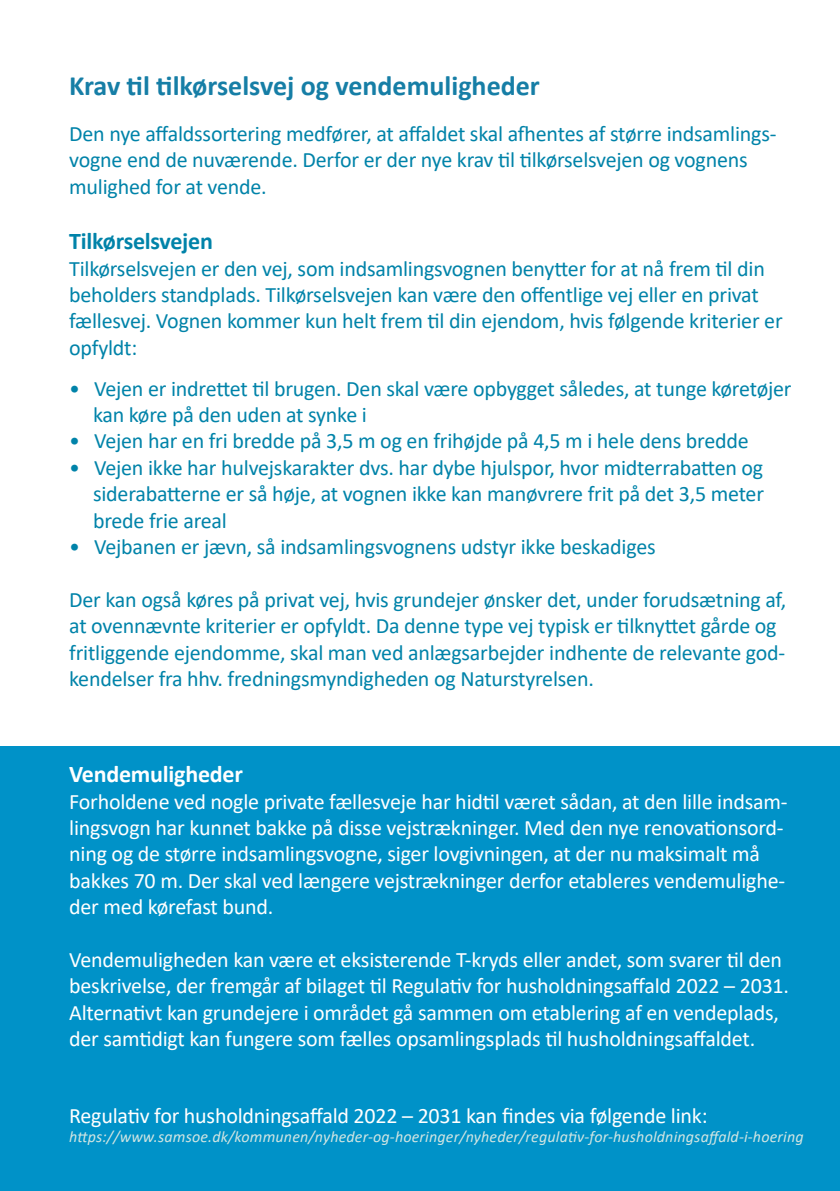
<style>
.page{position:relative;width:840px;height:1191px;background:#fff}
.page>*{position:absolute;margin:0;border:0;box-sizing:border-box;transform-origin:0 0}
.t1{font:700 28px "Calibri";color:#167ea6}
.t2{font:700 24px "Calibri";letter-spacing:-.01em;color:#0083a9}
.t3{font:700 24px "Calibri";letter-spacing:-.01em;color:#fff}
.t4{font:22px/26.4px "Calibri";letter-spacing:-.01em;color:#0083a9}
.t5{font:22px/26.4px "Calibri";letter-spacing:-.01em;color:#fff}
.t6{font:italic 16px "Calibri";letter-spacing:.01em;color:#d1e5e2}
</style>
<div class="page">
<div style="left:0;top:746px;width:839px;height:445px;background:#0092c8"></div>
<p class="t1" style="left:69px;top:66px;width:472px">Krav til tilkørselsvej og vendemuligheder</p>
<p class="t4" style="left:69px;top:120px;width:708px">Den nye affaldssortering medfører, at affaldet skal afhentes af større indsamlings&shy;vogne end de nuværende. Derfor er der nye krav til tilkørselsvejen og vognens mulighed for at vende.</p>
<p class="t2" style="left:69px;top:224px;width:145px">Tilkørselsvejen</p>
<p class="t4" style="left:69px;top:254px;width:714px">Tilkørselsvejen er den vej, som indsamlingsvognen benytter for at nå frem til din beholders standplads. Tilkørselsvejen kan være den offentlige vej eller en privat fællesvej. Vognen kommer kun helt frem til din ejendom, hvis følgende kriterier er opfyldt:</p>
<p class="t4" style="left:93px;top:374px;width:699px;text-indent:-24px">• Vejen er indrettet til brugen. Den skal være opbygget således, at tunge køretøjer kan køre på den uden at synke i</p>
<p class="t4" style="left:69px;top:427px;width:680px">• Vejen har en fri bredde på 3,5 m og en frihøjde på 4,5 m i hele dens bredde</p>
<p class="t4" style="left:93px;top:454px;width:672px;text-align:justify;text-indent:-24px">• Vejen ikke har hulvejskarakter dvs. har dybe hjulspor, hvor midterrabatten og siderabatterne er så høje, at vognen ikke kan manøvrere frit på det 3,5 meter brede frie areal</p>
<p class="t4" style="left:69px;top:533px;width:587px">• Vejbanen er jævn, så indsamlingsvognens udstyr ikke beskadiges</p>
<p class="t4" style="left:69px;top:586px;width:718px">Der kan også køres på privat vej, hvis grundejer ønsker det, under forudsætning af, at ovennævnte kriterier er opfyldt. Da denne type vej typisk er tilknyttet gårde og fritliggende ejendomme, skal man ved anlægsarbejder indhente de relevante god&shy;kendelser fra hhv. fredningsmyndigheden og Naturstyrelsen.</p>
<p class="t3" style="left:69px;top:757px;width:175px">Vendemuligheder</p>
<p class="t5" style="left:69px;top:787px;width:719px">Forholdene ved nogle private fællesveje har hidtil været sådan, at den lille indsam&shy;lingsvogn har kunnet bakke på disse vejstrækninger. Med den nye renovationsord&shy;ning og de større indsamlingsvogne, siger lovgivningen, at der nu maksimalt må bakkes 70 m. Der skal ved længere vejstrækninger derfor etableres vendemulighe&shy;der med kørefast bund.</p>
<p class="t5" style="left:69px;top:946px;width:721px">Vendemuligheden kan være et eksisterende T-kryds eller andet, som svarer til den beskrivelse, der fremgår af bilaget til Regulativ for husholdningsaffald 2022 – 2031.<br>Alternativt kan grundejere i området gå sammen om etablering af en vendeplads, der samtidigt kan fungere som fælles opsamlingsplads til husholdningsaffaldet.</p>
<p class="t5" style="left:69px;top:1102px;width:639px">Regulativ for husholdningsaffald 2022 – 2031 kan findes via følgende link:</p>
<p class="t6" style="left:69px;top:1125px;width:735px">https://www.samsoe.dk/kommunen/nyheder-og-hoeringer/nyheder/regulativ-for-husholdningsaffald-i-hoering</p>
</div>
